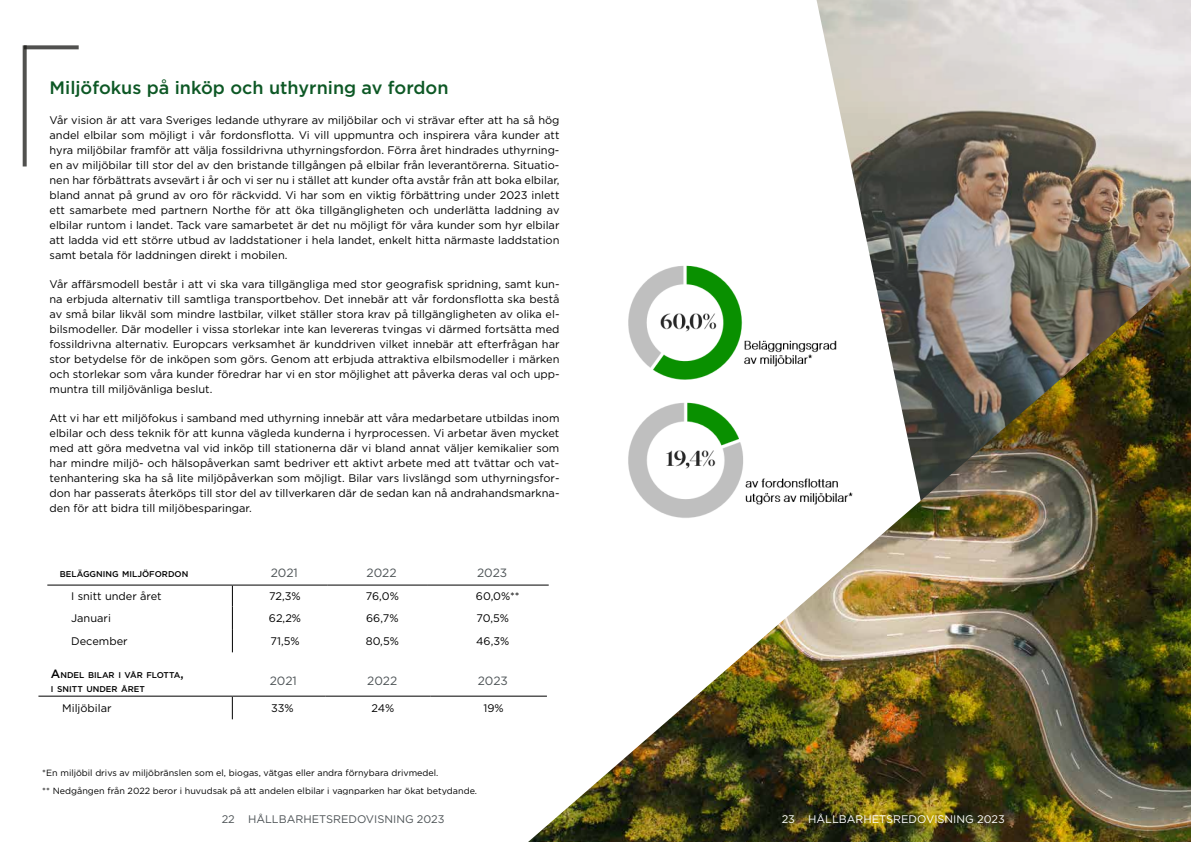
<style>
.page{position:relative;width:1191px;height:842px;background:#fff}
.page>*{position:absolute;margin:0;border:0;box-sizing:border-box;transform-origin:0 0}
.t1{font:500 18px "Gotham";color:#0d5825}
.t2{font:12px "Gotham";color:#4d5356}
.t3{font:11px/15px "Gotham";color:#000;text-align:justify}
.t4{font:11px "Gotham";color:#4d5356}
.t5{font:11px "Gotham";color:#fff}
.t6{font:9px/17.8px "Gotham";color:#000}
.t7{font:500 8.4px/14.4px "Gotham";color:#000}
.s1{font-size:12px}
</style>
<div class="page">
<img style="left:816px;top:0;width:375px;height:266px">
<svg style="left:27px;top:45px;width:52px;height:4px"></svg>
<svg style="left:23px;top:45px;width:4px;height:121px"></svg>
<img style="left:528px;top:266px;width:663px;height:576px">
<hr style="left:47px;top:585px;width:185px;height:1px;background:#000">
<hr style="left:232px;top:585px;width:96px;height:1px;background:#000">
<hr style="left:328px;top:585px;width:99px;height:1px;background:#000">
<hr style="left:427px;top:585px;width:122px;height:1px;background:#000">
<svg style="left:232px;top:586px;width:1px;height:66px"></svg>
<hr style="left:38px;top:696px;width:194px;height:1px;background:#000">
<hr style="left:232px;top:696px;width:94px;height:1px;background:#000">
<svg style="left:232px;top:697px;width:1px;height:22px"></svg>
<hr style="left:326px;top:696px;width:104px;height:1px;background:#000">
<hr style="left:430px;top:696px;width:117px;height:1px;background:#000">
<img style="left:622px;top:262px;width:217px;height:121px">
<h1 class="t1" style="left:50px;top:76px;width:400px">Miljöfokus på inköp och uthyrning av fordon</h1>
<p class="t3" style="left:50px;top:112px;width:511px">Vår vision är att vara Sveriges ledande uthyrare av miljöbilar och vi strävar efter att ha så hög andel elbilar som möjligt i vår fordonsflotta. Vi vill uppmuntra och inspirera våra kunder att hyra miljöbilar framför att välja fossildrivna uthyrningsfordon. Förra året hindrades uthyrning&shy;en av miljöbilar till stor del av den bristande tillgången på elbilar från leverantörerna. Situatio&shy;nen har förbättrats avsevärt i år och vi ser nu i stället att kunder ofta avstår från att boka elbilar, bland annat på grund av oro för räckvidd. Vi har som en viktig förbättring under 2023 inlett ett samarbete med partnern Northe för att öka tillgängligheten och underlätta laddning av elbilar runtom i landet. Tack vare samarbetet är det nu möjligt för våra kunder som hyr elbilar att ladda vid ett större utbud av laddstationer i hela landet, enkelt hitta närmaste laddstation samt betala för laddningen direkt i mobilen.</p>
<p class="t3" style="left:50px;top:276px;width:511px">Vår affärsmodell består i att vi ska vara tillgängliga med stor geografisk spridning, samt kun&shy;na erbjuda alternativ till samtliga transportbehov. Det innebär att vår fordonsflotta ska bestå av små bilar likväl som mindre lastbilar, vilket ställer stora krav på tillgängligheten av olika el&shy;bilsmodeller. Där modeller i vissa storlekar inte kan levereras tvingas vi därmed fortsätta med fossildrivna alternativ. Europcars verksamhet är kunddriven vilket innebär att efterfrågan har stor betydelse för de inköpen som görs. Genom att erbjuda attraktiva elbilsmodeller i märken och storlekar som våra kunder föredrar har vi en stor möjlighet att påverka deras val och upp&shy;muntra till miljövänliga beslut.</p>
<p class="t3" style="left:50px;top:410px;width:511px">Att vi har ett miljöfokus i samband med uthyrning innebär att våra medarbetare utbildas inom elbilar och dess teknik för att kunna vägleda kunderna i hyrprocessen. Vi arbetar även mycket med att göra medvetna val vid inköp till stationerna där vi bland annat väljer kemikalier som har mindre miljö- och hälsopåverkan samt bedriver ett aktivt arbete med att tvättar och vat&shy;tenhantering ska ha så lite miljöpåverkan som möjligt. Bilar vars livslängd som uthyrningsfor&shy;don har passerats återköps till stor del av tillverkaren där de sedan kan nå andrahandsmarkna&shy;den för att bidra till miljöbesparingar.</p>
<p class="t7" style="left:60px;top:567px;width:130px">BELÄGGNING MILJÖFORDON</p>
<p class="t2" style="left:271px;top:565px;width:29px">2021</p>
<p class="t2" style="left:367px;top:565px;width:32px">2022</p>
<p class="t2" style="left:477px;top:565px;width:32px">2023</p>
<p class="t3" style="left:71px;top:589px;width:92px">I snitt under året</p>
<p class="t3" style="left:269px;top:589px;width:33px">72,3%</p>
<p class="t3" style="left:366px;top:589px;width:34px">76,0%</p>
<p class="t3" style="left:476px;top:589px;width:45px">60,0%**</p>
<p class="t3" style="left:71px;top:610px;width:41px">Januari</p>
<p class="t3" style="left:269px;top:610px;width:34px">62,2%</p>
<p class="t3" style="left:366px;top:610px;width:34px">66,7%</p>
<p class="t3" style="left:476px;top:610px;width:34px">70,5%</p>
<p class="t3" style="left:71px;top:633px;width:58px">December</p>
<p class="t3" style="left:270px;top:633px;width:31px">71,5%</p>
<p class="t3" style="left:366px;top:633px;width:35px">80,5%</p>
<p class="t3" style="left:476px;top:633px;width:35px">46,3%</p>
<p class="t7" style="left:51px;top:667px;width:134px"><span class="s1">A</span>NDEL BILAR I VÅR FLOTTA<span class="s1">,<br></span>I SNITT UNDER ÅRET</p>
<p class="t2" style="left:270px;top:673px;width:29px">2021</p>
<p class="t2" style="left:367px;top:673px;width:32px">2022</p>
<p class="t2" style="left:478px;top:673px;width:32px">2023</p>
<p class="t3" style="left:62px;top:701px;width:51px">Miljöbilar</p>
<p class="t3" style="left:271px;top:701px;width:24px">33%</p>
<p class="t3" style="left:371px;top:701px;width:24px">24%</p>
<p class="t3" style="left:483px;top:701px;width:22px">19%</p>
<p class="t6" style="left:42px;top:763px;width:436px">*En miljöbil drivs av miljöbränslen som el, biogas, vätgas eller andra förnybara drivmedel.<br>** Nedgången från 2022 beror i huvudsak på att andelen elbilar i vagnparken har ökat betydande.</p>
<p class="t4" style="left:222px;top:812px;width:224px">22 HÅLLBARHETSREDOVISNING 2023</p>
<p class="t5" style="left:781px;top:812px;width:225px">23 HÅLLBARHETSREDOVISNING 2023</p>
<p class="t4" style="left:186px;top:812px;width:224px">22 HÅLLBARHETSREDOVISNING 2023</p>
<p class="t5" style="left:783px;top:812px;width:222px">23 HÅLLBARHETSREDOVISNING 2021</p>
</div>
